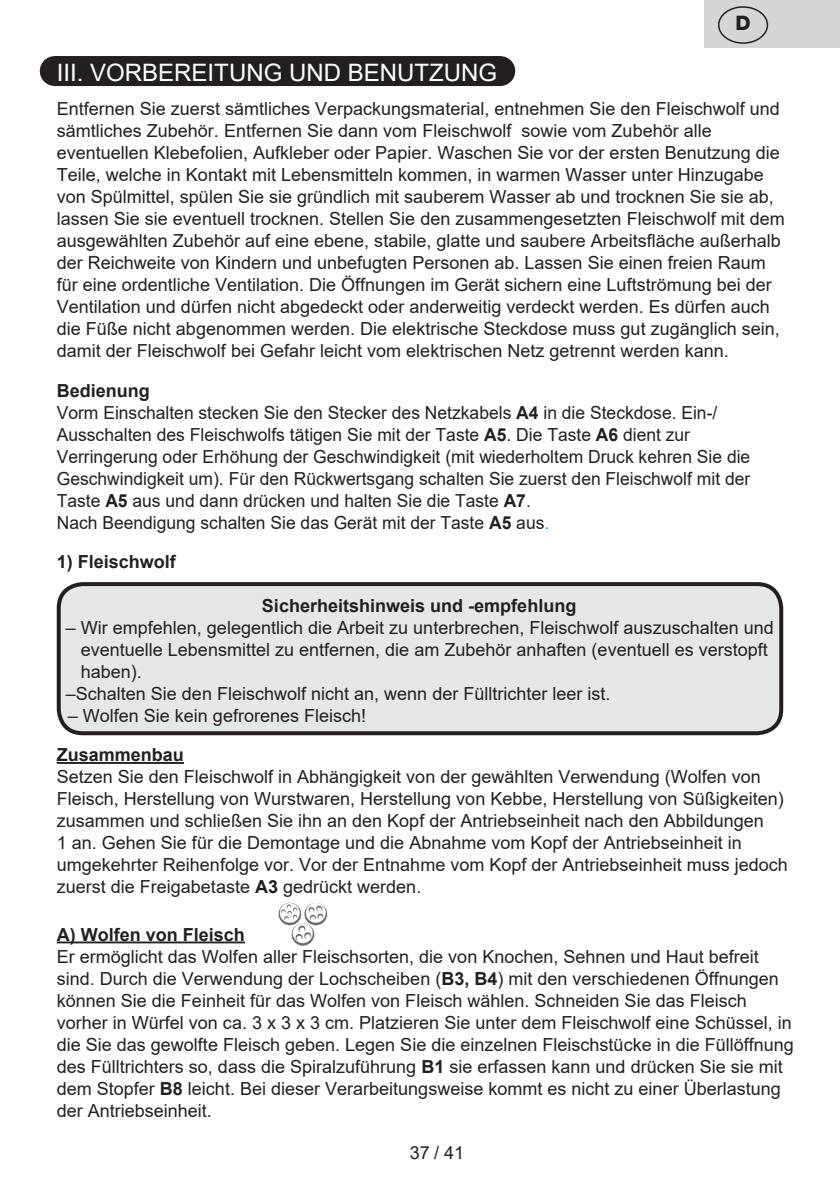
<style>
.page{position:relative;width:840px;height:1191px;background:#fff}
.page>*{position:absolute;margin:0;border:0;box-sizing:border-box;transform-origin:0 0}
.t1{font:24px "Arial";color:#fff}
.t2{font:800 20px "Helvetica Neue OT";color:#231f20}
.t3{font:18px/22px "Arial";color:#231f20}
.t4{font:700 18px "Arial";color:#231f20}
.s1{font-weight:700}
.s2{color:#00aeef}
</style>
<div class="page">
<div style="left:55px;top:56px;width:444px;height:30px;background:#231f20"></div>
<hr style="left:499px;top:56px;width:1px;height:30px;background:#231f20">
<hr style="left:57px;top:762px;width:127px;height:2px;background:#231f20">
<hr style="left:57px;top:941px;width:188px;height:2px;background:#231f20">
<div style="left:59px;top:584px;width:721px;height:149px;background:#e6e7e9;border-radius:24px"></div>
<div style="left:57px;top:582px;width:725px;height:153px;border:4px solid #231f20;border-radius:24px"></div>
<img style="left:278px;top:902px;width:49px;height:44px">
<div style="left:704px;top:0;width:135px;height:48px;background:#d5d6d8"></div>
<div style="left:717px;top:6px;width:50px;height:38px;border:1px solid #231f20;border-radius:50%"></div>
<p class="t2" style="left:735px;top:11px;width:17px">D</p>
<h1 class="t1" style="left:57px;top:56px;width:442px">III. VORBEREITUNG UND BENUTZUNG</h1>
<p class="t3" style="left:57px;top:97px;width:729px">Entfernen Sie zuerst sämtliches Verpackungsmaterial, entnehmen Sie den Fleischwolf und sämtliches Zubehör. Entfernen Sie dann vom Fleischwolf sowie vom Zubehör alle eventuellen Klebefolien, Aufkleber oder Papier. Waschen Sie vor der ersten Benutzung die Teile, welche in Kontakt mit Lebensmitteln kommen, in warmen Wasser unter Hinzugabe von Spülmittel, spülen Sie sie gründlich mit sauberem Wasser ab und trocknen Sie sie ab, lassen Sie sie eventuell trocknen. Stellen Sie den zusammengesetzten Fleischwolf mit dem ausgewählten Zubehör auf eine ebene, stabile, glatte und saubere Arbeitsfläche außerhalb der Reichweite von Kindern und unbefugten Personen ab. Lassen Sie einen freien Raum für eine ordentliche Ventilation. Die Öffnungen im Gerät sichern eine Luftströmung bei der Ventilation und dürfen nicht abgedeckt oder anderweitig verdeckt werden. Es dürfen auch die Füße nicht abgenommen werden. Die elektrische Steckdose muss gut zugänglich sein, damit der Fleischwolf bei Gefahr leicht vom elektrischen Netz getrennt werden kann.</p>
<p class="t3" style="left:57px;top:379px;width:694px"><span class="s1">Bedienung<br></span>Vorm Einschalten stecken Sie den Stecker des Netzkabels <span class="s1">A4</span> in die Steckdose. Ein-/ Ausschalten des Fleischwolfs tätigen Sie mit der Taste <span class="s1">A5</span>. Die Taste <span class="s1">A6</span> dient zur Verringerung oder Erhöhung der Geschwindigkeit (mit wiederholtem Druck kehren Sie die Geschwindigkeit um). Für den Rückwertsgang schalten Sie zuerst den Fleischwolf mit der Taste <span class="s1">A5</span> aus und dann drücken und halten Sie die Taste <span class="s1">A7</span>.<br>Nach Beendigung schalten Sie das Gerät mit der Taste <span class="s1">A5</span> aus<span class="s2">.</span></p>
<p class="t4" style="left:57px;top:549px;width:121px">1) Fleischwolf</p>
<p class="t4" style="left:262px;top:593px;width:316px">Sicherheitshinweis und -empfehlung</p>
<p class="t3" style="left:66px;top:617px;width:709px">– Wir empfehlen, gelegentlich die Arbeit zu unterbrechen, Fleischwolf auszuschalten und</p>
<p class="t3" style="left:81px;top:639px;width:688px">eventuelle Lebensmittel zu entfernen, die am Zubehör anhaften (eventuell es verstopft</p>
<p class="t3" style="left:81px;top:661px;width:63px">haben).</p>
<p class="t3" style="left:66px;top:683px;width:546px">–Schalten Sie den Fleischwolf nicht an, wenn der Fülltrichter leer ist.</p>
<p class="t3" style="left:68px;top:705px;width:300px">– Wolfen Sie kein gefrorenes Fleisch!</p>
<p class="t4" style="left:57px;top:742px;width:129px">Zusammenbau</p>
<p class="t3" style="left:57px;top:765px;width:732px">Setzen Sie den Fleischwolf in Abhängigkeit von der gewählten Verwendung (Wolfen von Fleisch, Herstellung von Wurstwaren, Herstellung von Kebbe, Herstellung von Süßigkeiten) zusammen und schließen Sie ihn an den Kopf der Antriebseinheit nach den Abbildungen<br>1 an. Gehen Sie für die Demontage und die Abnahme vom Kopf der Antriebseinheit in umgekehrter Reihenfolge vor. Vor der Entnahme vom Kopf der Antriebseinheit muss jedoch zuerst die Freigabetaste <span class="s1">A3</span> gedrückt werden.</p>
<p class="t4" style="left:57px;top:921px;width:190px">A) Wolfen von Fleisch</p>
<p class="t3" style="left:57px;top:945px;width:738px">Er ermöglicht das Wolfen aller Fleischsorten, die von Knochen, Sehnen und Haut befreit sind. Durch die Verwendung der Lochscheiben (<span class="s1">B3, B4</span>) mit den verschiedenen Öffnungen können Sie die Feinheit für das Wolfen von Fleisch wählen. Schneiden Sie das Fleisch vorher in Würfel von ca. 3 x 3 x 3 cm. Platzieren Sie unter dem Fleischwolf eine Schüssel, in die Sie das gewolfte Fleisch geben. Legen Sie die einzelnen Fleischstücke in die Füllöffnung des Fülltrichters so, dass die Spiralzuführung <span class="s1">B1</span> sie erfassen kann und drücken Sie sie mit dem Stopfer <span class="s1">B8</span> leicht. Bei dieser Verarbeitungsweise kommt es nicht zu einer Überlastung der Antriebseinheit.</p>
<p class="t3" style="left:410px;top:1141px;width:56px">37 / 41</p>
</div>
